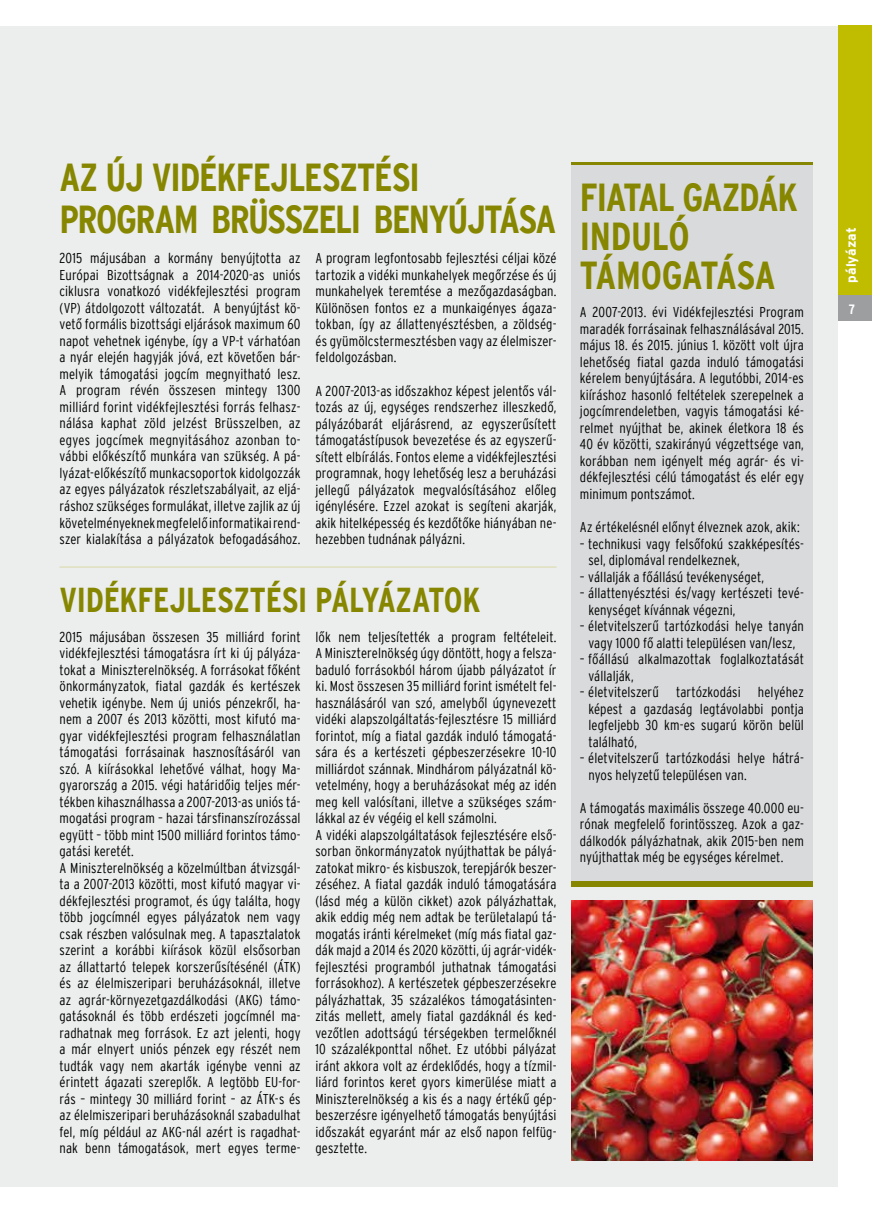
<style>
.page{position:relative;width:872px;height:1212px;background:#fff}
.page>*{position:absolute;margin:0;border:0;box-sizing:border-box;transform-origin:0 0}
.t1{font:39px/42px "Interstate Bold Condensed HU";letter-spacing:-.035em;color:#868600}
.t2{font:39px/39px "Interstate Bold Condensed HU";letter-spacing:-.005em;color:#868600}
.t3{font:34.5px "Interstate Bold Condensed HU";letter-spacing:-.005em;color:#868600}
.t4{font:14.25px/16.5px "Interstate Light Condensed HU";letter-spacing:.005em;color:#000;text-align:justify}
.t5{font:13.5px "Interstate Bold HU";letter-spacing:.005em;color:#fff}
.t6{font:13.5px "Interstate Bold Condensed HU";color:#fff}
</style>
<div class="page">
<div style="left:0;top:26px;width:838px;height:1160px;background:#eceded"></div>
<div style="left:838px;top:26px;width:34px;height:270px;background:#c0bd00"></div>
<div style="left:838px;top:296px;width:34px;height:25px;background:#9c9e9f"></div>
<hr style="left:60px;top:566px;width:496px;height:2px;background:#e0e0be">
<div style="left:571px;top:162px;width:241px;height:720px;background:#d9dadb"></div>
<hr style="left:571px;top:162px;width:241px;height:3px;background:#868600">
<div style="left:571px;top:881px;width:241px;height:6px;background:#868600"></div>
<img style="left:571px;top:900px;width:241px;height:261px">
<h1 class="t1" style="left:60px;top:156px;width:224px">AZ ÚJ VIDÉKFEJLESZTÉSI<br>PROGRAM BRÜSSZELI</h1>
<h1 class="t1" style="left:373px;top:198px;width:165px">BENYÚJTÁSA</h1>
<p class="t4" style="left:60px;top:250px;width:242px">2015 májusában a kormány benyújtotta az Európai Bizottságnak a 2014-2020-as uniós ciklusra vonatkozó vidékfejlesztési program (VP) átdolgozott változatát. A benyújtást kö&shy;vető formális bizottsági eljárások maximum 60 napot vehetnek igénybe, így a VP-t várhatóan a nyár elején hagyják jóvá, ezt követően bár&shy;melyik támogatási jogcím megnyitható lesz.<br>A program révén összesen mintegy 1300 milliárd forint vidékfejlesztési forrás felhasz&shy;nálása kaphat zöld jelzést Brüsszelben, az egyes jogcímek megnyitásához azonban to&shy;vábbi előkészítő munkára van szükség. A pá&shy;lyázat-előkészítő munkacsoportok kidolgozzák az egyes pályázatok részletszabályait, az eljá&shy;ráshoz szükséges formulákat, illetve zajlik az új követelményeknek megfelelő informatikai rend&shy;szer kialakítása a pályázatok befogadásához.</p>
<p class="t4" style="left:315px;top:250px;width:242px">A program legfontosabb fejlesztési céljai közé tartozik a vidéki munkahelyek megőrzése és új munkahelyek teremtése a mezőgazdaságban.<br>Különösen fontos ez a munkaigényes ágaza&shy;tokban, így az állattenyésztésben, a zöldség&shy;és gyümölcstermesztésben vagy az élelmiszer&shy;feldolgozásban.</p>
<p class="t4" style="left:315px;top:382px;width:242px">A 2007-2013-as időszakhoz képest jelentős vál&shy;tozás az új, egységes rendszerhez illeszkedő, pályázóbarát eljárásrend, az egyszerűsített támogatástípusok bevezetése és az egyszerű&shy;sített elbírálás. Fontos eleme a vidékfejlesztési programnak, hogy lehetőség lesz a beruházási jellegű pályázatok megvalósításához előleg igénylésére. Ezzel azokat is segíteni akarják, akik hitelképesség és kezdőtőke hiányában ne&shy;hezebben tudnának pályázni.</p>
<h2 class="t3" style="left:60px;top:580px;width:61px">VIDÉKFEJLESZTÉSI</h2>
<h2 class="t3" style="left:315px;top:580px;width:164px">PÁLYÁZATOK</h2>
<p class="t4" style="left:60px;top:628px;width:242px;text-align:left">2015 májusában összesen 35 milliárd forint vidékfejlesztési támogatásra írt ki új pályáza&shy;tokat a Miniszterelnökség. A forrásokat főként önkormányzatok, fiatal gazdák és kertészek vehetik igénybe. Nem új uniós pénzekről, ha&shy;nem a 2007 és 2013 közötti, most kifutó ma&shy;gyar vidékfejlesztési program felhasználatlan támogatási forrásainak hasznosításáról van szó. A kiírásokkal lehetővé válhat, hogy Ma&shy;gyarország a 2015. végi határidőig teljes mér&shy;tékben kihasználhassa a 2007-2013-as uniós tá&shy;mogatási program – hazai társfinanszírozással együtt – több mint 1500 milliárd forintos támo&shy;gatási keretét.<br>A Miniszterelnökség a közelmúltban átvizsgál&shy;ta a 2007-2013 közötti, most kifutó magyar vi&shy;dékfejlesztési programot, és úgy találta, hogy több jogcímnél egyes pályázatok nem vagy csak részben valósulnak meg. A tapasztalatok szerint a korábbi kiírások közül elsősorban az állattartó telepek korszerűsítésénél (ÁTK) és az élelmiszeripari beruházásoknál, illetve az agrár-környezetgazdálkodási (AKG) támo&shy;gatásoknál és több erdészeti jogcímnél ma&shy;radhatnak meg források. Ez azt jelenti, hogy a már elnyert uniós pénzek egy részét nem tudták vagy nem akarták igénybe venni az érintett ágazati szereplők. A legtöbb EU-for&shy;rás – mintegy 30 milliárd forint – az ÁTK-s és az élelmiszeripari beruházásoknál szabadulhat fel, míg például az AKG-nál azért is ragadhat&shy;nak benn támogatások, mert egyes terme-</p>
<p class="t4" style="left:315px;top:628px;width:242px;text-align:left">lők nem teljesítették a program feltételeit.<br>A Miniszterelnökség úgy döntött, hogy a felsza&shy;baduló forrásokból három újabb pályázatot ír ki. Most összesen 35 milliárd forint ismételt fel&shy;használásáról van szó, amelyből úgynevezett vidéki alapszolgáltatás-fejlesztésre 15 milliárd forintot, míg a fiatal gazdák induló támogatá&shy;sára és a kertészeti gépbeszerzésekre 10-10 milliárdot szánnak. Mindhárom pályázatnál kö&shy;vetelmény, hogy a beruházásokat még az idén meg kell valósítani, illetve a szükséges szám&shy;lákkal az év végéig el kell számolni.<br>A vidéki alapszolgáltatások fejlesztésére első&shy;sorban önkormányzatok nyújthattak be pályá&shy;zatokat mikro- és kisbuszok, terepjárók beszer&shy;zéséhez. A fiatal gazdák induló támogatására (lásd még a külön cikket) azok pályázhattak, akik eddig még nem adtak be területalapú tá&shy;mogatás iránti kérelmeket (míg más fiatal gaz&shy;dák majd a 2014 és 2020 közötti, új agrár-vidék&shy;fejlesztési programból juthatnak támogatási forrásokhoz). A kertészetek gépbeszerzésekre pályázhattak, 35 százalékos támogatásinten&shy;zitás mellett, amely fiatal gazdáknál és ked&shy;vezőtlen adottságú térségekben termelőknél 10 százalékponttal nőhet. Ez utóbbi pályázat iránt akkora volt az érdeklődés, hogy a tízmil&shy;liárd forintos keret gyors kimerülése miatt a Miniszterelnökség a kis és a nagy értékű gép&shy;beszerzésre igényelhető támogatás benyújtási időszakát egyaránt már az első napon felfüg&shy;gesztette.</p>
<h1 class="t2" style="left:580px;top:178px;width:216px;text-indent:103px">GAZDÁK<br>INDULÓ<br>TÁMOGATÁSA</h1>
<h1 class="t1" style="left:580px;top:176px;width:33px">FIATAL</h1>
<p class="t4" style="left:580px;top:304px;width:225px">A 2007-2013. évi Vidékfejlesztési Program maradék forrásainak felhasználásával 2015. május 18. és 2015. június 1. között volt újra lehetőség fiatal gazda induló támogatási kérelem benyújtására. A legutóbbi, 2014-es kiíráshoz hasonló feltételek szerepelnek a jogcímrendeletben, vagyis támogatási ké&shy;relmet nyújthat be, akinek életkora 18 és 40 év közötti, szakirányú végzettsége van, korábban nem igényelt még agrár- és vi&shy;dékfejlesztési célú támogatást és elér egy minimum pontszámot.</p>
<p class="t4" style="left:580px;top:519px;width:221px">Az értékelésnél előnyt élveznek azok, akik:</p>
<p class="t4" style="left:588px;top:535px;width:217px;text-indent:-9px">– technikusi vagy felsőfokú szakképesítés&shy;sel, diplomával rendelkeznek,</p>
<p class="t4" style="left:580px;top:568px;width:186px">– vállalják a főállású tevékenységet,</p>
<p class="t4" style="left:588px;top:585px;width:217px;text-indent:-9px">– állattenyésztési és/vagy kertészeti tevé&shy;kenységet kívánnak végezni,</p>
<p class="t4" style="left:580px;top:618px;width:225px;text-align:center">– életvitelszerű tartózkodási helye tanyán vagy 1000 fő alatti településen van/lesz,</p>
<p class="t4" style="left:588px;top:651px;width:217px;text-indent:-9px">– főállású alkalmazottak foglalkoztatását vállalják,</p>
<p class="t4" style="left:588px;top:684px;width:217px;text-indent:-9px">– életvitelszerű tartózkodási helyéhez képest a gazdaság legtávolabbi pontja legfeljebb 30 km-es sugarú körön belül található,</p>
<p class="t4" style="left:588px;top:750px;width:217px;text-indent:-9px">– életvitelszerű tartózkodási helye hátrá&shy;nyos helyzetű településen van.</p>
<p class="t4" style="left:580px;top:799px;width:225px">A támogatás maximális összege 40.000 eu&shy;rónak megfelelő forintösszeg. Azok a gaz&shy;dálkodók pályázhatnak, akik 2015-ben nem nyújthattak még be egységes kérelmet.</p>
<p class="t5" style="left:843px;top:283px;width:57px;rotate:-90deg">pályázat</p>
<p class="t6" style="left:848px;top:301px;width:8px">7</p>
</div>
